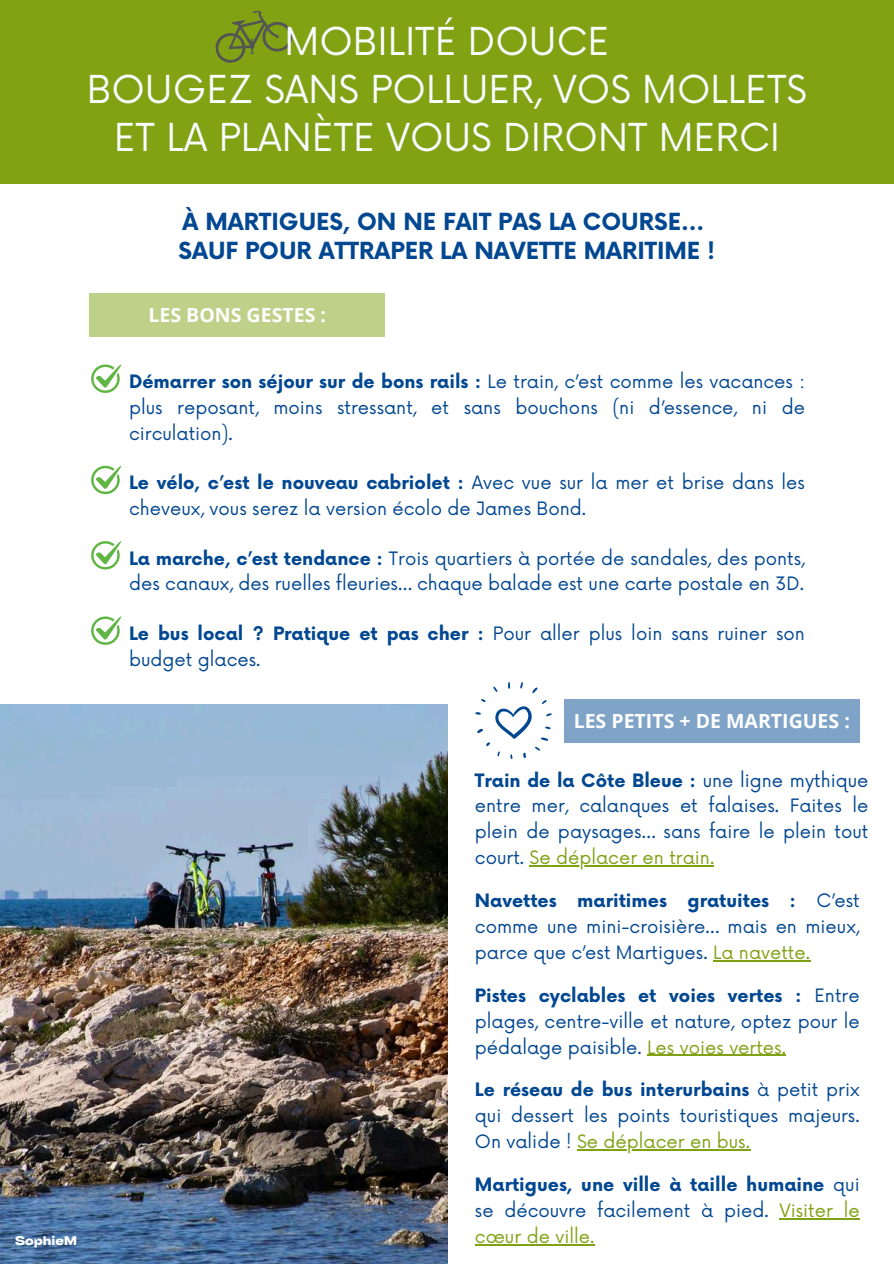
<style>
.page{position:relative;width:894px;height:1264px;background:#fff}
.page>*{position:absolute;margin:0;border:0;box-sizing:border-box;transform-origin:0 0}
.t1{font:37.5px/48.4px "Now";color:#f8fcff;text-align:center}
.t2{font:700 22.95px/29.2px "Now";color:#024791}
.t3{font:700 19.5px "Open Sans";color:#fff}
.t4{font:18px/26px "Now";color:#024791;text-align:justify}
.t5{font:700 18px/26px "Now";color:#024791}
.t6{font:18px "Now";color:#80a113}
.t7{font:700 expanded 12px "Cy Grotesk";color:#fff}
.s1{font-weight:700}
.s2{color:#80a113}
.s3{font-weight:400}
.s4{font-weight:400;color:#80a113}
</style>
<div class="page">
<div style="left:0;top:0;width:893px;height:183px;background:#80a213"></div>
<div style="left:89px;top:294px;width:296px;height:43px;background:#bfd089"></div>
<img style="left:0;top:704px;width:447px;height:559px">
<svg style="left:508px;top:682px;width:2px;height:6px"></svg>
<svg style="left:493px;top:686px;width:5px;height:6px"></svg>
<svg style="left:532px;top:687px;width:5px;height:6px"></svg>
<svg style="left:520px;top:682px;width:3px;height:6px"></svg>
<svg style="left:475px;top:699px;width:77px;height:60px"></svg>
<div style="left:563px;top:699px;width:296px;height:43px;background:#80a3c8"></div>
<svg style="left:215px;top:10px;width:78px;height:53px"></svg>
<svg style="left:91px;top:364px;width:30px;height:29px"></svg>
<svg style="left:91px;top:465px;width:30px;height:29px"></svg>
<svg style="left:91px;top:541px;width:30px;height:29px"></svg>
<svg style="left:91px;top:616px;width:30px;height:29px"></svg>
<hr style="left:529px;top:865px;width:185px;height:1px;background:#80a113">
<hr style="left:713px;top:960px;width:96px;height:1px;background:#80a113">
<hr style="left:647px;top:1054px;width:138px;height:1px;background:#80a113">
<hr style="left:577px;top:1149px;width:172px;height:1px;background:#80a113">
<hr style="left:779px;top:1218px;width:80px;height:1px;background:#80a113">
<hr style="left:475px;top:1243px;width:119px;height:2px;background:#80a113">
<h1 class="t1" style="left:87px;top:19px;width:721px">MOBILITÉ DOUCE<br>BOUGEZ SANS POLLUER, VOS MOLLETS<br>ET LA PLANÈTE VOUS DIRONT MERCI</h1>
<p class="t2" style="left:178px;top:208px;width:538px">À MARTIGUES, ON NE FAIT PAS LA COURSE...<br>SAUF POUR ATTRAPER LA NAVETTE MARITIME !</p>
<p class="t3" style="left:148px;top:301px;width:179px">LES BONS GESTES :</p>
<p class="t4" style="left:129px;top:369px;width:677px"><span class="s1">Démarrer son séjour sur de bons rails :</span> Le train, c’est comme les vacances : plus reposant, moins stressant, et sans bouchons (ni d’essence, ni de circulation).</p>
<p class="t4" style="left:129px;top:470px;width:677px"><span class="s1">Le vélo, c’est le nouveau cabriolet :</span> Avec vue sur la mer et brise dans les cheveux, vous serez la version écolo de James Bond.</p>
<p class="t4" style="left:129px;top:546px;width:677px"><span class="s1">La marche, c’est tendance :</span> Trois quartiers à portée de sandales, des ponts, des canaux, des ruelles fleuries… chaque balade est une carte postale en 3D.</p>
<p class="t4" style="left:129px;top:621px;width:677px"><span class="s1">Le bus local ? Pratique et pas cher :</span> Pour aller plus loin sans ruiner son budget glaces.</p>
<p class="t3" style="left:573px;top:707px;width:277px">LES PETITS + DE MARTIGUES :</p>
<p class="t4" style="left:475px;top:768px;width:395px"><span class="s1">Train de la Côte Bleue :</span> une ligne mythique entre mer, calanques et falaises. Faites le plein de paysages… sans faire le plein tout court. <span class="s2">Se déplacer en train.</span></p>
<p class="t4" style="left:475px;top:888px;width:386px"><span class="s1">Navettes maritimes gratuites :</span> C’est comme une mini-croisière… mais en mieux, parce que c’est Martigues. <span class="s2">La navette.</span></p>
<p class="t4" style="left:475px;top:983px;width:386px"><span class="s1">Pistes cyclables et voies vertes :</span> Entre plages, centre-ville et nature, optez pour le pédalage paisible. <span class="s2">Les voies vertes.</span></p>
<p class="t4" style="left:475px;top:1077px;width:386px"><span class="s1">Le réseau de bus interurbains</span> à petit prix qui dessert les points touristiques majeurs.<br>On valide ! <span class="s2">Se déplacer en bus.</span></p>
<p class="t5" style="left:475px;top:1172px;width:386px">Martigues, une ville à taille humaine <span class="s3">qui se découvre facilement à pied.</span> <span class="s4">Visiter le</span></p>
<p class="t7" style="left:15px;top:1232px;width:63px">SophieM</p>
<p class="t6" style="left:475px;top:1226px;width:121px">cœur de ville.</p>
</div>
